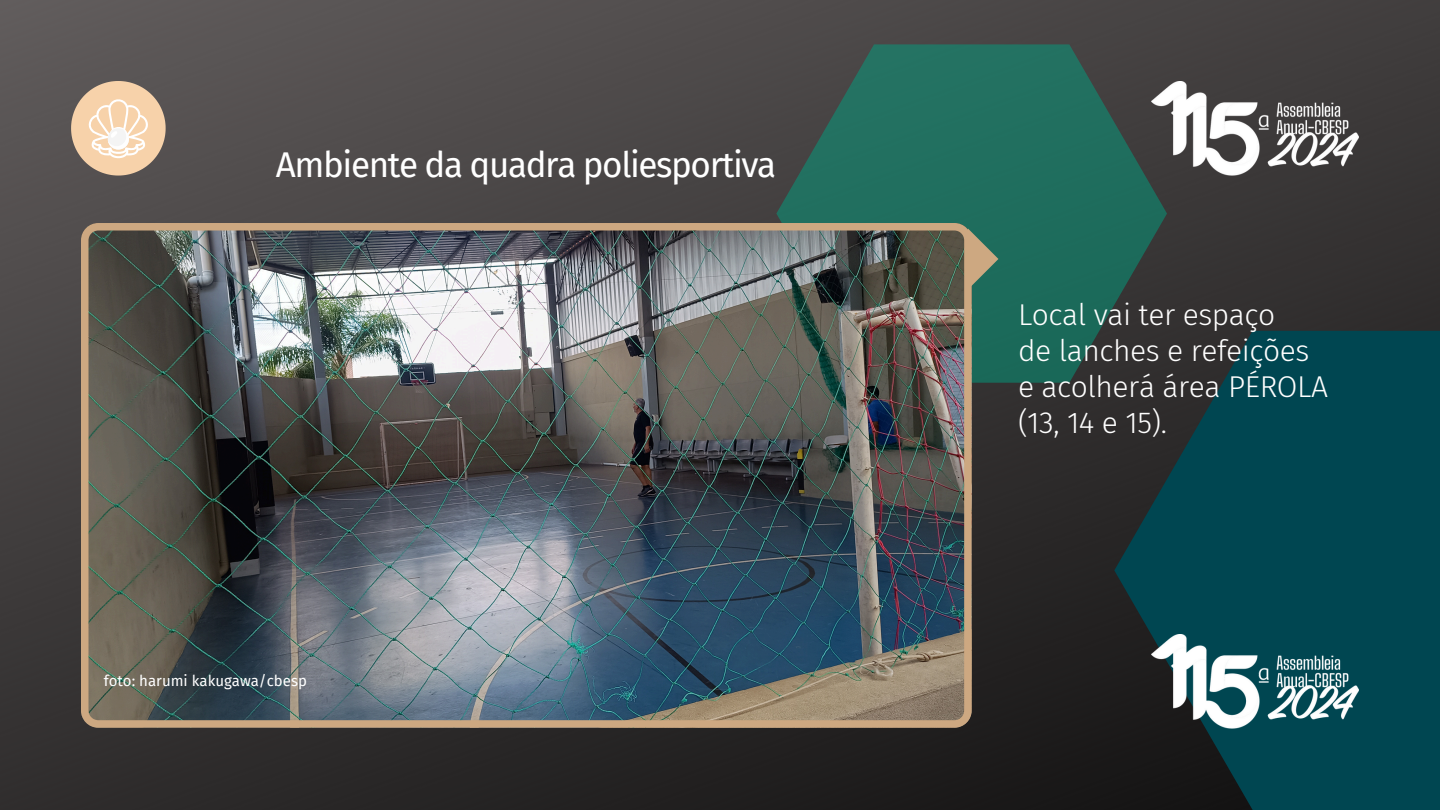
<style>
.page{position:relative;width:1440px;height:810px;background:#fff}
.page>*{position:absolute;margin:0;border:0;box-sizing:border-box;transform-origin:0 0}
.t1{font:35px "Fira Sans";letter-spacing:-.04em;color:#fff}
.t2{font:300 30px/36px "Fira Sans";letter-spacing:-.015em;color:#fff}
.t3{font:15px "Fira Sans";color:#fff}
</style>
<div class="page">
<img style="left:0;top:0;width:1440px;height:810px">
<svg style="left:1114px;top:331px;width:326px;height:479px;background:#073e47"></svg>
<svg style="left:776px;top:44px;width:391px;height:339px;background:#276256"></svg>
<img style="left:1151px;top:81px;width:208px;height:95px">
<img style="left:81px;top:223px;width:891px;height:505px">
<svg style="left:968px;top:228px;width:30px;height:62px;background:#758a6e"></svg>
<svg style="left:71px;top:81px;width:95px;height:95px;background:#d4bba1"></svg>
<img style="left:1151px;top:634px;width:208px;height:95px">
<p class="t1" style="left:276px;top:144px;width:502px">Ambiente da quadra poliesportiva</p>
<p class="t3" style="left:104px;top:672px;width:205px">foto: harumi kakugawa/cbesp</p>
<p class="t2" style="left:1018px;top:297px;width:311px">Local vai ter espaço<br>de lanches e refeições e acolherá área PÉROLA (13, 14 e 15).</p>
</div>
